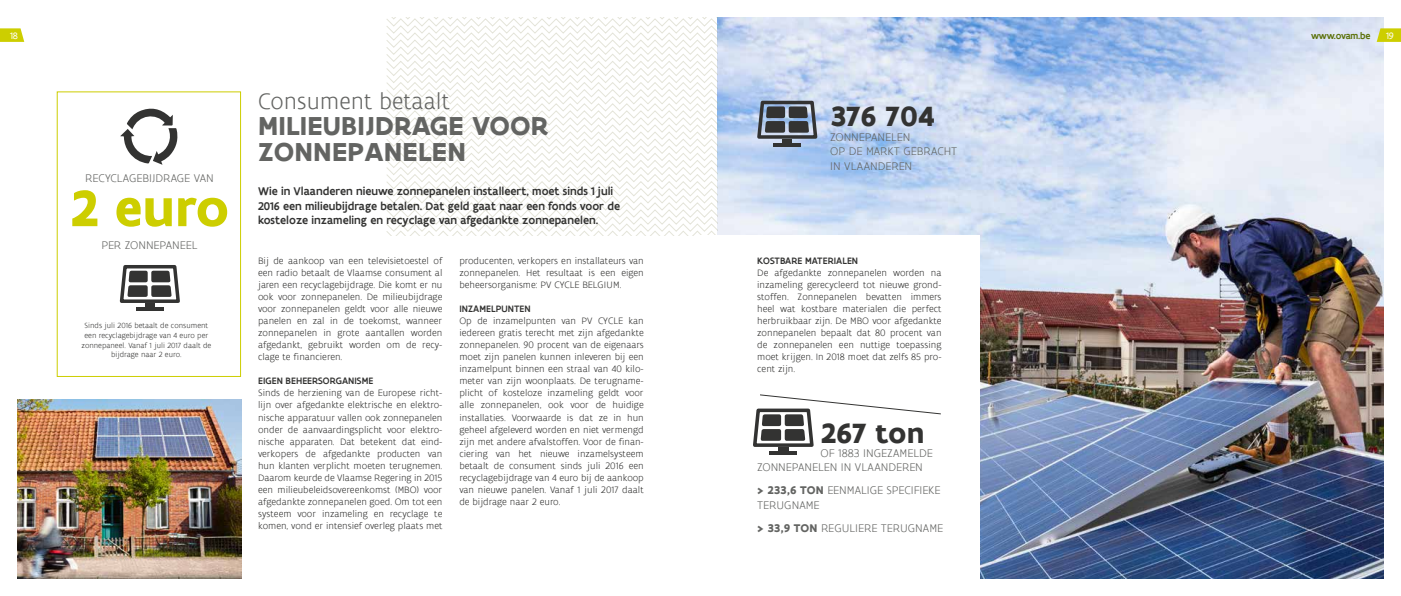
<style>
.page{position:relative;width:1401px;height:596px;background:#fff}
.page>*{position:absolute;margin:0;border:0;box-sizing:border-box;transform-origin:0 0}
.t1{font:700 55px "Flanders Art Sans";color:#cdce00}
.t2{font:700 30px "Flanders Art Sans";color:#333332}
.t3{font:700 28px/26px "Flanders Art Sans";letter-spacing:.005em;color:#636462}
.t4{font:300 24px "Flanders Art Sans";color:#636462}
.t5{font:300 12px/14.4px "Flanders Art Sans";color:#636462}
.t6{font:500 12px/14.4px "Flanders Art Sans";color:#333332}
.t7{font:300 10px/12px "Flanders Art Sans";color:#333332;text-align:justify}
.t8{font:500 10px "Flanders Art Sans";letter-spacing:.005em;color:#333332}
.t9{font:500 10px "Flanders Art Sans";letter-spacing:-.025em;color:#5d720b}
.t10{font:10px "Flanders Art Sans";color:#fff;scale:1.05 1}
.t11{font:300 8px/9.6px "Flanders Art Sans";color:#333332;text-align:center}
.s1{font-weight:700}
</style>
<div class="page">
<img style="left:717px;top:17px;width:666px;height:561px">
<svg style="left:386px;top:17px;width:331px;height:218px"></svg>
<div style="left:700px;top:235px;width:279px;height:360px;background:#fff"></div>
<svg style="left:0;top:28px;width:24px;height:14px"></svg>
<svg style="left:1376px;top:28px;width:24px;height:14px"></svg>
<div style="left:57px;top:91px;width:184px;height:286px;border:1px solid #cdce00"></div>
<svg style="left:120px;top:108px;width:58px;height:57px"></svg>
<hr style="left:145px;top:303px;width:10px;height:4px;background:#333332">
<hr style="left:136px;top:307px;width:27px;height:3px;background:#333332">
<svg style="left:119px;top:265px;width:61px;height:38px"></svg>
<svg style="left:773px;top:142px;width:27px;height:4px"></svg>
<svg style="left:755px;top:99px;width:64px;height:43px;background:#6f7986"></svg>
<hr style="left:778px;top:446px;width:10px;height:4px;background:#333332">
<svg style="left:769px;top:450px;width:28px;height:4px"></svg>
<img style="left:17px;top:399px;width:224px;height:179px">
<svg style="left:753px;top:394px;width:188px;height:54px"></svg>
<p class="t10" style="left:10px;top:30px;width:9px">18</p>
<p class="t9" style="left:1310px;top:29px;width:61px">www.ovam.be</p>
<p class="t10" style="left:1385px;top:30px;width:9px">19</p>
<p class="t5" style="left:85px;top:171px;width:130px">RECYCLAGEBIJDRAGE VAN</p>
<h1 class="t1" style="left:70px;top:173px;width:161px">2 euro</h1>
<p class="t5" style="left:101px;top:238px;width:98px">PER ZONNEPANEEL</p>
<p class="t11" style="left:81px;top:321px;width:131px">Sinds juli 2016 betaalt de consument een recyclagebijdrage van 4 euro per zonnepaneel. Vanaf 1 juli 2017 daalt de bijdrage naar 2 euro.</p>
<h3 class="t4" style="left:258px;top:87px;width:193px">Consument betaalt</h3>
<h3 class="t3" style="left:258px;top:113px;width:292px">MILIEUBIJDRAGE VOOR<br>ZONNEPANELEN</h3>
<p class="t6" style="left:258px;top:184px;width:363px">Wie in Vlaanderen nieuwe zonnepanelen installeert, moet sinds 1 juli<br>2016 een milieubijdrage betalen. Dat geld gaat naar een fonds voor de kosteloze inzameling en recyclage van afgedankte zonnepanelen.</p>
<p class="t7" style="left:258px;top:255px;width:186px">Bij de aankoop van een televisietoestel of een radio betaalt de Vlaamse consument al jaren een recyclagebijdrage. Die komt er nu ook voor zonnepanelen. De milieubijdrage voor zonnepanelen geldt voor alle nieuwe panelen en zal in de toekomst, wanneer zonnepanelen in grote aantallen worden afgedankt, gebruikt worden om de recy&shy;clage te financieren.</p>
<p class="t8" style="left:258px;top:374px;width:117px">EIGEN BEHEERSORGANISME</p>
<p class="t7" style="left:258px;top:387px;width:186px">Sinds de herziening van de Europese richt&shy;lijn over afgedankte elektrische en elektro&shy;nische apparatuur vallen ook zonnepanelen onder de aanvaardingsplicht voor elektro&shy;nische apparaten. Dat betekent dat eind&shy;verkopers de afgedankte producten van hun klanten verplicht moeten terugnemen.<br>Daarom keurde de Vlaamse Regering in 2015 een milieubeleidsovereenkomst (MBO) voor afgedankte zonnepanelen goed. Om tot een systeem voor inzameling en recyclage te komen, vond er intensief overleg plaats met</p>
<p class="t7" style="left:459px;top:255px;width:186px">producenten, verkopers en installateurs van zonnepanelen. Het resultaat is een eigen beheersorganisme: PV CYCLE BELGIUM.</p>
<p class="t8" style="left:459px;top:302px;width:73px">INZAMELPUNTEN</p>
<p class="t7" style="left:459px;top:315px;width:186px">Op de inzamelpunten van PV CYCLE kan iedereen gratis terecht met zijn afgedankte zonnepanelen. 90 procent van de eigenaars moet zijn panelen kunnen inleveren bij een inzamelpunt binnen een straal van 40 kilo&shy;meter van zijn woonplaats. De terugname&shy;plicht of kosteloze inzameling geldt voor alle zonnepanelen, ook voor de huidige installaties. Voorwaarde is dat ze in hun geheel afgeleverd worden en niet vermengd zijn met andere afvalstoffen. Voor de finan&shy;ciering van het nieuwe inzamelsysteem betaalt de consument sinds juli 2016 een recyclagebijdrage van 4 euro bij de aankoop van nieuwe panelen. Vanaf 1 juli 2017 daalt de bijdrage naar 2 euro.</p>
<h2 class="t2" style="left:830px;top:97px;width:106px">376 704</h2>
<p class="t5" style="left:830px;top:130px;width:128px">ZONNEPANELEN<br>OP DE MARKT GEBRACHT<br>IN VLAANDEREN</p>
<p class="t8" style="left:757px;top:254px;width:102px">KOSTBARE MATERIALEN</p>
<p class="t7" style="left:757px;top:267px;width:186px">De afgedankte zonnepanelen worden na inzameling gerecycleerd tot nieuwe grond&shy;stoffen. Zonnepanelen bevatten immers heel wat kostbare materialen die perfect herbruikbaar zijn. De MBO voor afgedankte zonnepanelen bepaalt dat 80 procent van de zonnepanelen een nuttige toepassing moet krijgen. In 2018 moet dat zelfs 85 pro&shy;cent zijn.</p>
<h2 class="t2" style="left:820px;top:413px;width:106px">267 ton</h2>
<p class="t5" style="left:757px;top:446px;width:177px;text-indent:63px">OF 1883 INGEZAMELDE<br>ZONNEPANELEN IN VLAANDEREN</p>
<p class="t5" style="left:757px;top:483px;width:185px"><span class="s1">&gt; 233,6 TON</span> EENMALIGE SPECIFIEKE<br>TERUGNAME</p>
<p class="t5" style="left:757px;top:520px;width:187px"><span class="s1">&gt; 33,9 TON</span> REGULIERE TERUGNAME</p>
</div>
